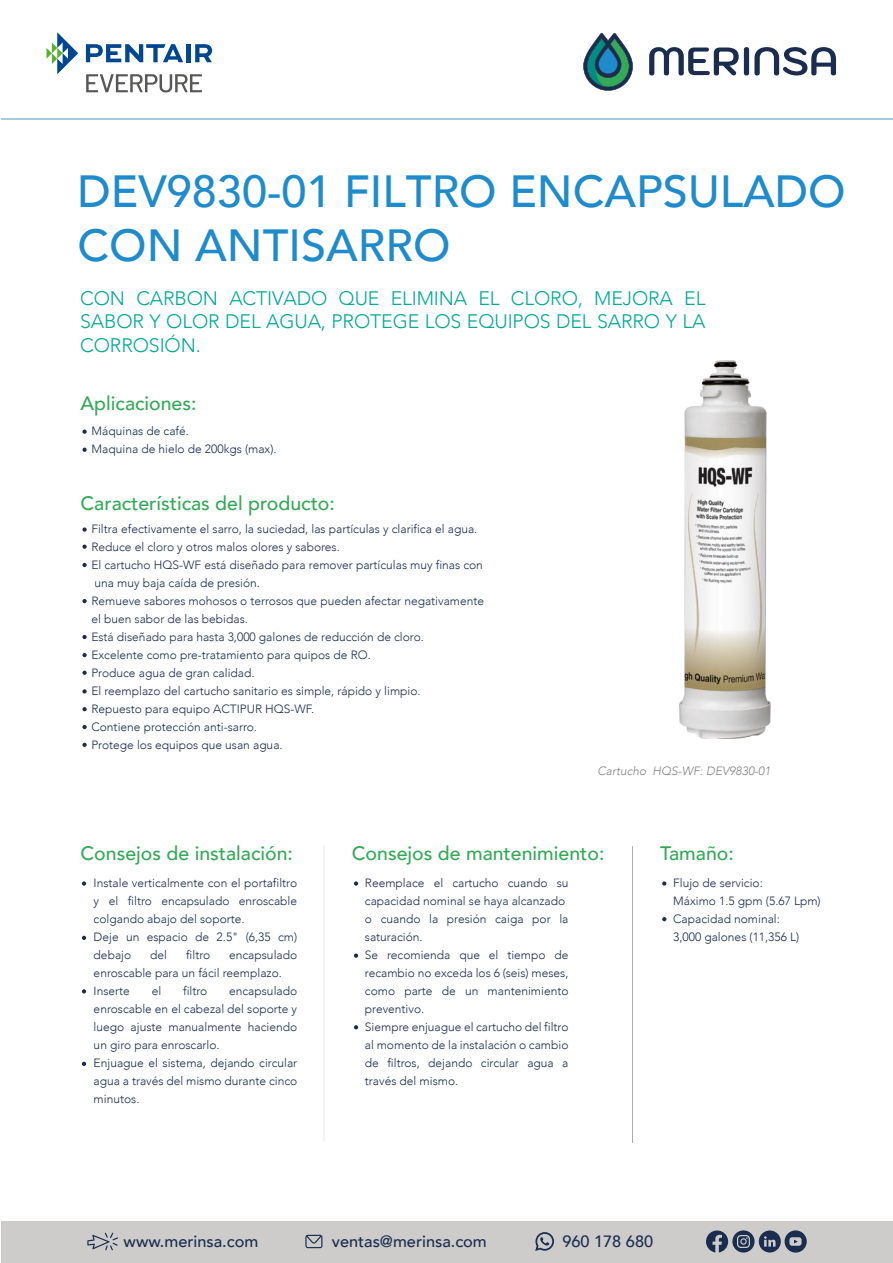
<style>
.page{position:relative;width:893px;height:1263px;background:#fff}
.page>*{position:absolute;margin:0;border:0;box-sizing:border-box;transform-origin:0 0}
.t1{font:500 45px/54px "Avenir";color:#1e8ccc}
.t2{font:300 19.5px/23.4px "Avenir";letter-spacing:-.005em;color:#00a997;text-align:justify}
.t3{font:500 19.5px "Avenir";color:#34aa57}
.t4{font:500 16.35px "Avenir";color:#1b2d4e}
.t5{font:300 12px/18px "Avenir";color:#1b2d4e}
.t6{font:italic 300 12px "Avenir";color:#848484}
</style>
<div class="page">
<svg style="left:649px;top:47px;width:187px;height:28px"></svg>
<svg style="left:583px;top:33px;width:50px;height:58px"></svg>
<hr style="left:1px;top:119px;width:892px;height:1px;background:#a2cddf">
<div style="left:1px;top:1220px;width:892px;height:42px;background:#cdccca"></div>
<svg style="left:87px;top:1232px;width:31px;height:18px"></svg>
<svg style="left:305px;top:1235px;width:17px;height:13px"></svg>
<svg style="left:535px;top:1232px;width:19px;height:19px"></svg>
<svg style="left:706px;top:1230px;width:101px;height:22px"></svg>
<svg style="left:86px;top:74px;width:116px;height:19px"></svg>
<svg style="left:46px;top:32px;width:32px;height:42px"></svg>
<svg style="left:86px;top:44px;width:97px;height:18px"></svg>
<hr style="left:186px;top:44px;width:4px;height:18px;background:#004690">
<svg style="left:195px;top:44px;width:17px;height:18px"></svg>
<img style="left:679px;top:361px;width:91px;height:377px">
<svg style="left:82px;top:429px;width:5px;height:5px"></svg>
<svg style="left:82px;top:448px;width:5px;height:4px"></svg>
<svg style="left:82px;top:544px;width:5px;height:5px"></svg>
<svg style="left:82px;top:527px;width:5px;height:5px"></svg>
<svg style="left:82px;top:563px;width:5px;height:4px"></svg>
<svg style="left:82px;top:599px;width:5px;height:4px"></svg>
<svg style="left:82px;top:635px;width:5px;height:4px"></svg>
<svg style="left:82px;top:653px;width:5px;height:4px"></svg>
<svg style="left:82px;top:671px;width:5px;height:4px"></svg>
<svg style="left:82px;top:689px;width:5px;height:4px"></svg>
<svg style="left:82px;top:707px;width:5px;height:4px"></svg>
<svg style="left:82px;top:725px;width:5px;height:4px"></svg>
<svg style="left:82px;top:743px;width:5px;height:4px"></svg>
<svg style="left:82px;top:881px;width:4px;height:5px"></svg>
<svg style="left:354px;top:881px;width:4px;height:5px"></svg>
<svg style="left:662px;top:881px;width:4px;height:5px"></svg>
<svg style="left:662px;top:917px;width:4px;height:4px"></svg>
<svg style="left:354px;top:953px;width:4px;height:5px"></svg>
<svg style="left:354px;top:1025px;width:4px;height:4px"></svg>
<svg style="left:82px;top:936px;width:4px;height:4px"></svg>
<svg style="left:82px;top:989px;width:4px;height:4px"></svg>
<svg style="left:82px;top:1062px;width:4px;height:4px"></svg>
<h1 class="t1" style="left:77px;top:162px;width:770px">DEV9830-01 FILTRO ENCAPSULADO<br>CON ANTISARRO</h1>
<h2 class="t2" style="left:80px;top:287px;width:627px">CON CARBON ACTIVADO QUE ELIMINA EL CLORO, MEJORA EL SABOR Y OLOR DEL AGUA, PROTEGE LOS EQUIPOS DEL SARRO Y LA CORROSIÓN.</h2>
<h2 class="t3" style="left:81px;top:386px;width:117px">Aplicaciones:</h2>
<p class="t5" style="left:92px;top:422px;width:187px">Máquinas de café.<br>Maquina de hielo de 200kgs (max).</p>
<h2 class="t3" style="left:81px;top:487px;width:256px">Características del producto:</h2>
<p class="t5" style="left:91px;top:520px;width:394px">Filtra efectivamente el sarro, la suciedad, las partículas y clarifica el agua.<br>Reduce el cloro y otros malos olores y sabores.<br>El cartucho HQS-WF está diseñado para remover partículas muy finas con una muy baja caída de presión.<br>Remueve sabores mohosos o terrosos que pueden afectar negativamente el buen sabor de las bebidas.<br>Está diseñado para hasta 3,000 galones de reducción de cloro.<br>Excelente como pre-tratamiento para quipos de RO.<br>Produce agua de gran calidad.<br>El reemplazo del cartucho sanitario es simple, rápido y limpio.<br>Repuesto para equipo ACTIPUR HQS-WF.<br>Contiene protección anti-sarro.<br>Protege los equipos que usan agua.</p>
<p class="t6" style="left:597px;top:764px;width:175px">Cartucho HQS-WF: DEV9830-01</p>
<h2 class="t3" style="left:81px;top:836px;width:214px">Consejos de instalación:</h2>
<p class="t5" style="left:94px;top:874px;width:205px">Instale verticalmente con el portafiltro y el filtro encapsulado enroscable colgando abajo del soporte.<br>Deje un espacio de 2.5" (6,35 cm) debajo</p>
<p class="t5" style="left:150px;top:946px;width:18px">del</p>
<p class="t5" style="left:186px;top:946px;width:26px">filtro</p>
<p class="t5" style="left:94px;top:946px;width:205px;text-indent:136px">encapsulado enroscable para un fácil reemplazo.<br>Inserte</p>
<p class="t5" style="left:152px;top:982px;width:11px">el</p>
<p class="t5" style="left:183px;top:982px;width:26px">filtro</p>
<p class="t5" style="left:94px;top:982px;width:205px;text-indent:136px">encapsulado enroscable en el cabezal del soporte y luego ajuste manualmente haciendo un giro para enroscarlo.<br>Enjuague el sistema, dejando circular agua a través del mismo durante cinco minutos.</p>
<h2 class="t3" style="left:352px;top:836px;width:254px">Consejos de mantenimiento:</h2>
<p class="t5" style="left:365px;top:874px;width:205px">Reemplace el cartucho cuando su capacidad nominal se haya alcanzado o cuando la presión caiga por la saturación.<br>Se recomienda que el tiempo de recambio no exceda los 6 (seis) meses, como parte de un mantenimiento preventivo.<br>Siempre enjuague el cartucho del filtro al momento de la instalación o cambio de filtros, dejando circular agua a través del mismo.</p>
<h2 class="t3" style="left:660px;top:836px;width:75px">Tamaño:</h2>
<p class="t5" style="left:673px;top:874px;width:149px">Flujo de servicio:<br>Máximo 1.5 gpm (5.67 Lpm)<br>Capacidad nominal:<br>3,000 galones (11,356 L)</p>
<h3 class="t4" style="left:124px;top:1227px;width:136px">www.merinsa.com</h3>
<h3 class="t4" style="left:332px;top:1227px;width:157px">ventas@merinsa.com</h3>
<h3 class="t4" style="left:562px;top:1227px;width:92px">960 178 680</h3>
</div>
